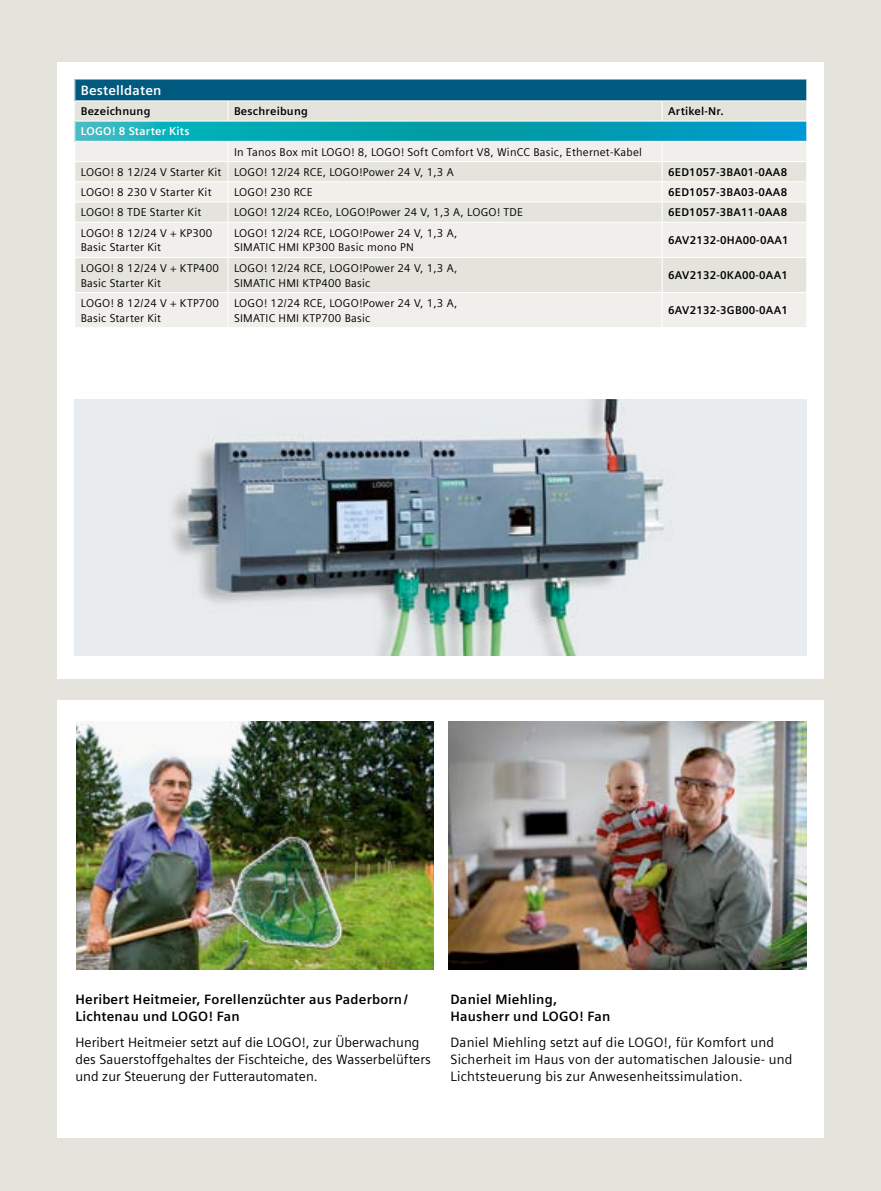
<style>
.page{position:relative;width:881px;height:1191px;background:#fff}
.page>*{position:absolute;margin:0;border:0;box-sizing:border-box;transform-origin:0 0}
.t1{font:13.5px/17px "Siemens Sans Global";letter-spacing:.005em;color:#000}
.t2{font:700 13.5px/17px "Siemens Sans Global";letter-spacing:.015em;color:#000}
.t3{font:700 13.5px "Siemens Sans Global";letter-spacing:.015em;color:#fff}
.t4{font:11.25px/14.9px "Siemens Sans Global";letter-spacing:.02em;color:#000}
.t5{font:700 11.25px "Siemens Sans Global";letter-spacing:.02em;color:#000}
.t6{font:700 11.25px "Siemens Sans Global";letter-spacing:.02em;color:#fff}
</style>
<div class="page">
<div style="left:0;top:0;width:880px;height:1191px;background:#e4e4dc"></div>
<div style="left:57px;top:62px;width:766px;height:616px;background:#fff"></div>
<img style="left:74px;top:400px;width:732px;height:255px">
<div style="left:57px;top:700px;width:766px;height:437px;background:#fff"></div>
<img style="left:76px;top:722px;width:357px;height:247px">
<img style="left:448px;top:722px;width:357px;height:247px">
<div style="left:75px;top:79px;width:731px;height:22px;background:#005a80"></div>
<svg style="left:75px;top:101px;width:731px;height:20px;background:#e5e5dd"></svg>
<svg style="left:75px;top:122px;width:731px;height:19px;background:#07a3b5"></svg>
<svg style="left:75px;top:142px;width:731px;height:185px;background:#ebeae5"></svg>
<hr style="left:74px;top:79px;width:154px;height:1px;background:#fff">
<svg style="left:74px;top:79px;width:1px;height:21px"></svg>
<hr style="left:228px;top:79px;width:434px;height:1px;background:#fff">
<hr style="left:662px;top:79px;width:144px;height:1px;background:#fff">
<svg style="left:74px;top:122px;width:1px;height:20px"></svg>
<hr style="left:74px;top:100px;width:154px;height:1px;background:#fff">
<hr style="left:228px;top:100px;width:434px;height:1px;background:#fff">
<svg style="left:227px;top:101px;width:1px;height:20px"></svg>
<hr style="left:662px;top:100px;width:144px;height:1px;background:#fff">
<svg style="left:661px;top:101px;width:1px;height:20px"></svg>
<hr style="left:75px;top:161px;width:153px;height:1px;background:#fff">
<hr style="left:228px;top:161px;width:434px;height:1px;background:#fff">
<hr style="left:662px;top:161px;width:144px;height:1px;background:#fff">
<hr style="left:75px;top:181px;width:153px;height:1px;background:#fff">
<hr style="left:228px;top:181px;width:434px;height:1px;background:#fff">
<hr style="left:662px;top:181px;width:144px;height:1px;background:#fff">
<hr style="left:75px;top:202px;width:153px;height:1px;background:#fff">
<hr style="left:228px;top:202px;width:434px;height:1px;background:#fff">
<svg style="left:227px;top:142px;width:1px;height:80px"></svg>
<hr style="left:662px;top:202px;width:144px;height:1px;background:#fff">
<svg style="left:661px;top:142px;width:1px;height:80px"></svg>
<svg style="left:806px;top:79px;width:1px;height:63px"></svg>
<hr style="left:75px;top:222px;width:153px;height:1px;background:#fff">
<hr style="left:228px;top:222px;width:434px;height:1px;background:#fff">
<hr style="left:227px;top:223px;width:1px;height:34px;background:#fff">
<hr style="left:662px;top:222px;width:144px;height:1px;background:#fff">
<hr style="left:661px;top:223px;width:1px;height:34px;background:#fff">
<hr style="left:75px;top:257px;width:153px;height:1px;background:#fff">
<hr style="left:228px;top:257px;width:434px;height:1px;background:#fff">
<hr style="left:227px;top:258px;width:1px;height:34px;background:#fff">
<hr style="left:662px;top:257px;width:144px;height:1px;background:#fff">
<hr style="left:661px;top:258px;width:1px;height:34px;background:#fff">
<hr style="left:75px;top:292px;width:153px;height:1px;background:#fff">
<hr style="left:228px;top:292px;width:434px;height:1px;background:#fff">
<hr style="left:227px;top:293px;width:1px;height:34px;background:#fff">
<hr style="left:662px;top:292px;width:144px;height:1px;background:#fff">
<hr style="left:661px;top:293px;width:1px;height:34px;background:#fff">
<p class="t3" style="left:81px;top:82px;width:82px">Bestelldaten</p>
<p class="t5" style="left:81px;top:105px;width:71px">Bezeichnung</p>
<p class="t5" style="left:234px;top:105px;width:75px">Beschreibung</p>
<p class="t5" style="left:667px;top:105px;width:57px">Artikel-Nr.</p>
<p class="t6" style="left:81px;top:125px;width:110px">LOGO! 8 Starter Kits</p>
<p class="t4" style="left:81px;top:142px;width:562px;line-height:20.2px;text-indent:153px">In Tanos Box mit LOGO! 8, LOGO! Soft Comfort V8, WinCC Basic, Ethernet-Kabel<br>LOGO! 8 12/24 V Starter Kit LOGO! 12/24 RCE, LOGO!Power 24 V, 1,3 A</p>
<p class="t5" style="left:667px;top:165px;width:120px">6ED1057-3BA01-0AA8</p>
<p class="t4" style="left:81px;top:185px;width:132px">LOGO! 8 230 V Starter Kit</p>
<p class="t4" style="left:234px;top:185px;width:80px">LOGO! 230 RCE</p>
<p class="t5" style="left:667px;top:186px;width:120px">6ED1057-3BA03-0AA8</p>
<p class="t4" style="left:81px;top:205px;width:122px">LOGO! 8 TDE Starter Kit</p>
<p class="t4" style="left:234px;top:205px;width:290px">LOGO! 12/24 RCEo, LOGO!Power 24 V, 1,3 A, LOGO! TDE</p>
<p class="t5" style="left:667px;top:206px;width:120px">6ED1057-3BA11-0AA8</p>
<p class="t4" style="left:81px;top:226px;width:133px">LOGO! 8 12/24 V + KP300<br>Basic Starter Kit</p>
<p class="t4" style="left:234px;top:226px;width:225px">LOGO! 12/24 RCE, LOGO!Power 24 V, 1,3 A,<br>SIMATIC HMI KP300 Basic mono PN</p>
<p class="t5" style="left:667px;top:233px;width:122px">6AV2132-0HA00-0AA1</p>
<p class="t4" style="left:81px;top:261px;width:139px">LOGO! 8 12/24 V + KTP400<br>Basic Starter Kit</p>
<p class="t4" style="left:234px;top:261px;width:225px">LOGO! 12/24 RCE, LOGO!Power 24 V, 1,3 A,<br>SIMATIC HMI KTP400 Basic</p>
<p class="t5" style="left:667px;top:269px;width:121px">6AV2132-0KA00-0AA1</p>
<p class="t4" style="left:81px;top:296px;width:139px">LOGO! 8 12/24 V + KTP700<br>Basic Starter Kit</p>
<p class="t4" style="left:234px;top:296px;width:225px">LOGO! 12/24 RCE, LOGO!Power 24 V, 1,3 A,<br>SIMATIC HMI KTP700 Basic</p>
<p class="t5" style="left:667px;top:304px;width:121px">6AV2132-3GB00-0AA1</p>
<p class="t2" style="left:75px;top:991px;width:334px">Heribert Heitmeier, Forellenzüchter aus Paderborn /<br>Lichtenau und LOGO! Fan</p>
<p class="t1" style="left:75px;top:1034px;width:357px">Heribert Heitmeier setzt auf die LOGO!, zur Überwachung des Sauerstoffgehaltes der Fischteiche, des Wasserbelüfters und zur Steuerung der Futterautomaten.</p>
<p class="t2" style="left:450px;top:991px;width:161px">Daniel Miehling,<br>Hausherr und LOGO! Fan</p>
<p class="t1" style="left:450px;top:1034px;width:343px">Daniel Miehling setzt auf die LOGO!, für Komfort und<br>Sicherheit im Haus von der automatischen Jalousie- und<br>Lichtsteuerung bis zur Anwesenheitssimulation.</p>
</div>
